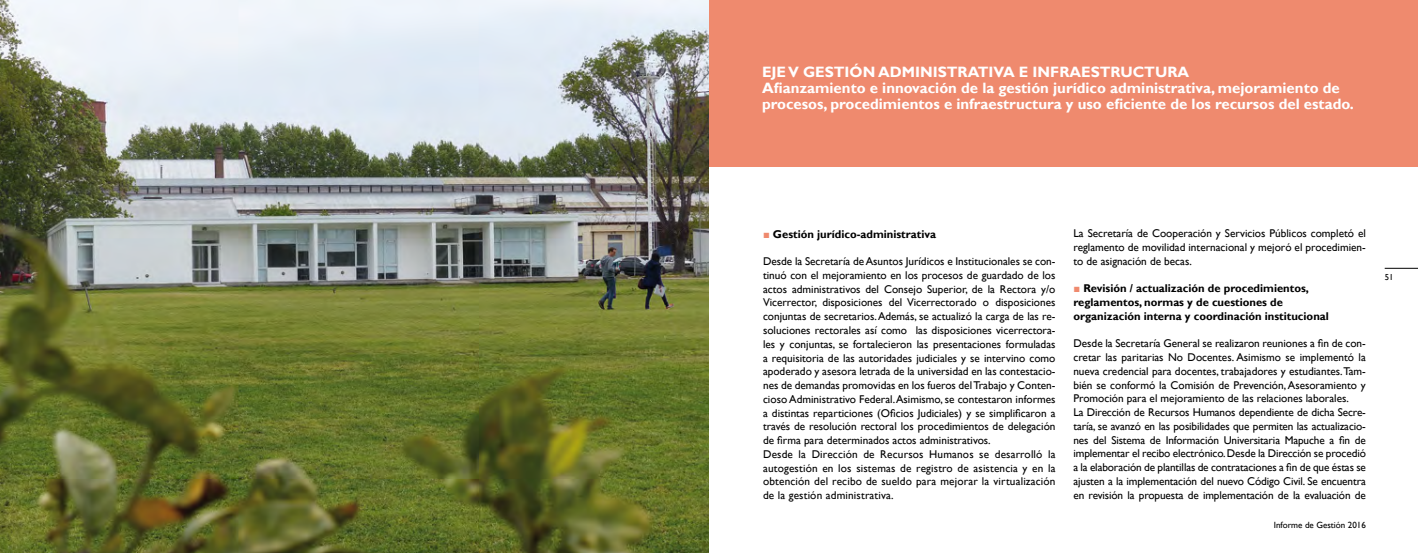
<style>
.page{position:relative;width:1418px;height:553px;background:#fff}
.page>*{position:absolute;margin:0;border:0;box-sizing:border-box;transform-origin:0 0}
.t1{font:700 15px/16.2px "Gill Sans";color:#fff}
.t2{font:11.25px/13.8px "Gill Sans";color:#000}
.t3{font:700 11.25px/13.8px "Gill Sans";color:#000}
.t4{font:9px "Gill Sans";color:#000}
.t5{font:8.75px "Gill Sans";color:#000}
.s1{font-family:"Arial";color:#ef8a6e}
</style>
<div class="page">
<hr style="left:1384px;top:268px;width:33px;height:1px;background:#000">
<div style="left:709px;top:0;width:708px;height:167px;background:#ef8a6e"></div>
<img style="left:0;top:0;width:709px;height:553px">
<h1 class="t1" style="left:762px;top:64px;width:593px">EJE V GESTIÓN ADMINISTRATIVA E INFRAESTRUCTURA<br>Afianzamiento e innovación de la gestión jurídico administrativa, mejoramiento de procesos, procedimientos e infraestructura y uso eficiente de los recursos del estado.</h1>
<p class="t3" style="left:763px;top:227px;width:175px"><span class="s1">■</span> Gestión jurídico-administrativa</p>
<p class="t2" style="left:763px;top:255px;width:294px">Desde la Secretaría de Asuntos Jurídicos e Institucionales se con&shy;tinuó con el mejoramiento en los procesos de guardado de los actos administrativos del Consejo Superior, de la Rectora y/o Vicerrector, disposiciones del Vicerrectorado o disposiciones conjuntas de secretarios. Además, se actualizó la carga de las re&shy;soluciones rectorales así como las disposiciones vicerrectora&shy;les y conjuntas, se fortalecieron las presentaciones formuladas a requisitoria de las autoridades judiciales y se intervino como apoderado y asesora letrada de la universidad en las contestacio&shy;nes de demandas promovidas en los fueros del Trabajo y Conten&shy;cioso Administrativo Federal. Asimismo, se contestaron informes a distintas reparticiones (Oficios Judiciales) y se simplificaron a través de resolución rectoral los procedimientos de delegación de firma para determinados actos administrativos.<br>Desde la Dirección de Recursos Humanos se desarrolló la autogestión en los sistemas de registro de asistencia y en la obtención del recibo de sueldo para mejorar la virtualización de la gestión administrativa.</p>
<p class="t2" style="left:1073px;top:227px;width:294px;text-align:justify">La Secretaría de Cooperación y Servicios Públicos completó el reglamento de movilidad internacional y mejoró el procedimien&shy;to de asignación de becas.</p>
<p class="t3" style="left:1073px;top:282px;width:257px"><span class="s1">■</span> Revisión / actualización de procedimientos, reglamentos, normas y de cuestiones de organización interna y coordinación institucional</p>
<p class="t2" style="left:1073px;top:337px;width:294px">Desde la Secretaría General se realizaron reuniones a fin de con&shy;cretar las paritarias No Docentes. Asimismo se implementó la nueva credencial para docentes, trabajadores y estudiantes. Tam&shy;bién se conformó la Comisión de Prevención, Asesoramiento y Promoción para el mejoramiento de las relaciones laborales.<br>La Dirección de Recursos Humanos dependiente de dicha Secre&shy;taría, se avanzó en las posibilidades que permiten las actualizacio&shy;nes del Sistema de Información Universitaria Mapuche a fin de implementar el recibo electrónico. Desde la Dirección se procedió a la elaboración de plantillas de contrataciones a fin de que éstas se ajusten a la implementación del nuevo Código Civil. Se encuentra en revisión la propuesta de implementación de la evaluación de</p>
<p class="t4" style="left:1273px;top:520px;width:93px">Informe de Gestión 2016</p>
<p class="t5" style="left:1384px;top:272px;width:10px">51</p>
</div>
